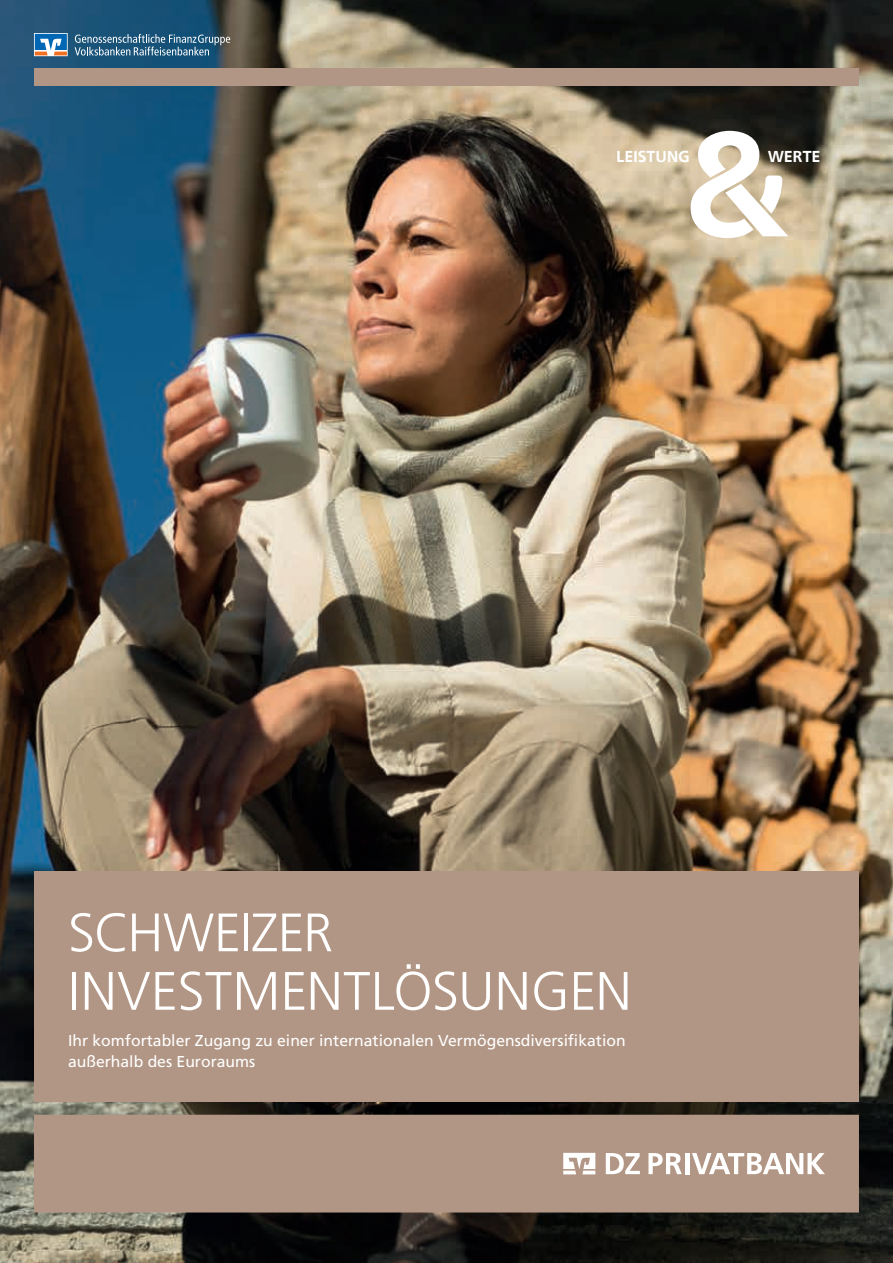
<style>
.page{position:relative;width:893px;height:1263px;background:#fff}
.page>*{position:absolute;margin:0;border:0;box-sizing:border-box;transform-origin:0 0}
.t1{font:300 54px/58.5px "Frutiger DZPB";letter-spacing:-.005em;color:#fff}
.t2{font:15.75px/21px "Frutiger DZPB";color:#fff}
.t3{font:700 15.75px "Frutiger VR";letter-spacing:.025em;color:#fff}
</style>
<div class="page">
<img style="left:0;top:0;width:893px;height:1263px">
<svg style="left:691px;top:131px;width:97px;height:107px"></svg>
<div style="left:34px;top:871px;width:825px;height:231px;background:#b29685"></div>
<div style="left:34px;top:1115px;width:825px;height:97px;background:#b29685"></div>
<svg style="left:606px;top:1153px;width:34px;height:21px"></svg>
<svg style="left:648px;top:1153px;width:34px;height:21px"></svg>
<hr style="left:685px;top:1153px;width:4px;height:21px;background:#fff">
<svg style="left:692px;top:1153px;width:133px;height:21px"></svg>
<svg style="left:563px;top:1153px;width:32px;height:21px"></svg>
<div style="left:34px;top:68px;width:825px;height:17px;background:#b29685"></div>
<svg style="left:75px;top:34px;width:155px;height:22px;background:#4b7691"></svg>
<svg style="left:34px;top:33px;width:34px;height:23px"></svg>
<p class="t3" style="left:617px;top:147px;width:75px">LEISTUNG</p>
<p class="t3" style="left:768px;top:147px;width:54px">WERTE</p>
<h1 class="t1" style="left:68px;top:904px;width:565px">SCHWEIZER<br>INVESTMENTLÖSUNGEN</h1>
<p class="t2" style="left:68px;top:1030px;width:559px">Ihr komfortabler Zugang zu einer internationalen Vermögensdiversifikation außerhalb des Euroraums</p>
</div>
